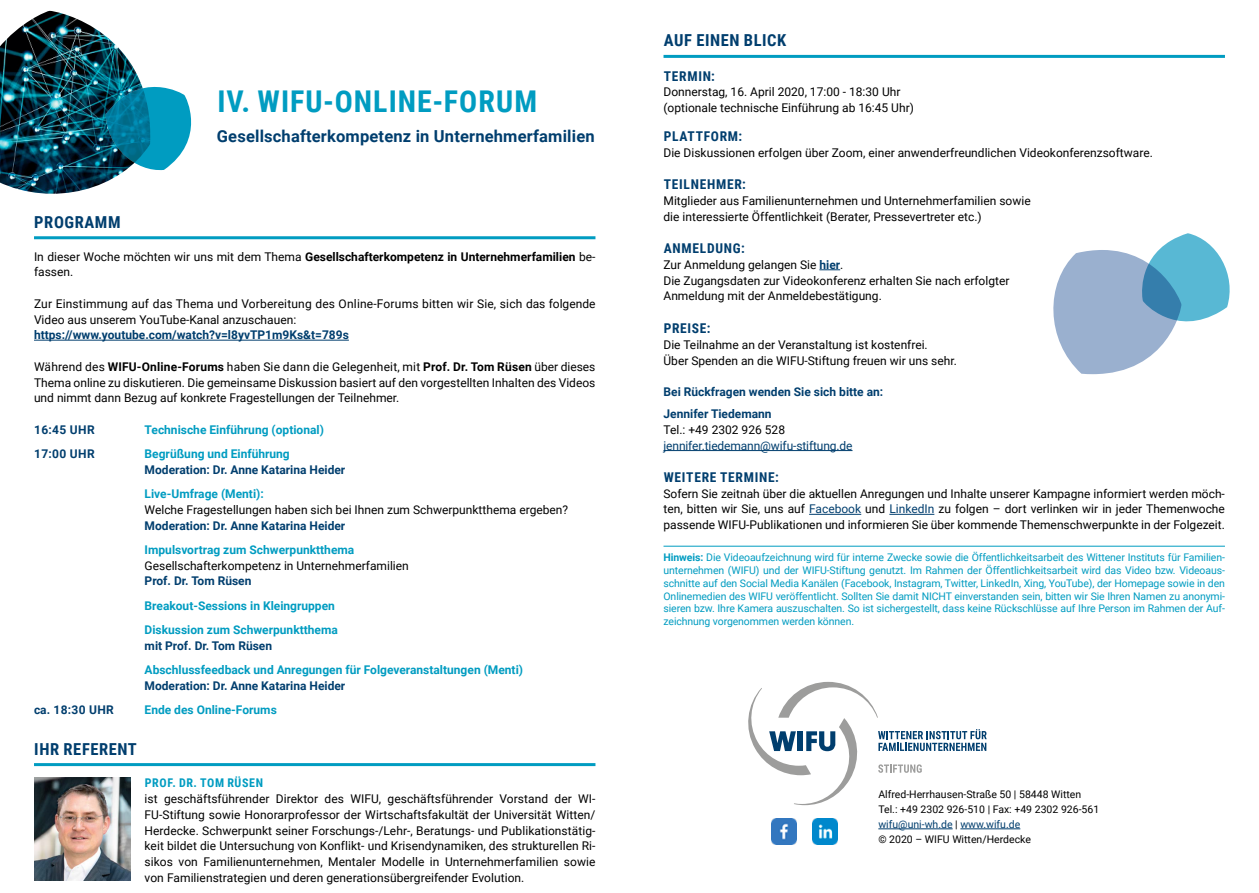
<style>
.page{position:relative;width:1259px;height:893px;background:#fff}
.page>*{position:absolute;margin:0;border:0;box-sizing:border-box;transform-origin:0 0}
.t1{font:700 30px "Roboto Condensed";letter-spacing:.035em;color:#009cc1}
.t2{font:700 16.5px "Roboto";letter-spacing:.01em;color:#003e6e}
.t3{font:700 16.5px "Roboto Condensed";letter-spacing:.035em;color:#003e6e}
.t4{font:700 13.5px "Roboto Condensed";letter-spacing:.055em;color:#003e6e}
.t5{font:12px/15.8px "Roboto";color:#000}
.t6{font:700 12px/21.8px "Roboto";color:#003e6e}
.t7{font:700 12px/24.3px "Roboto";color:#009cc1}
.t8{font:12px "Roboto";letter-spacing:-.01em;color:#003e6e}
.t9{font:700 12px "Roboto Condensed";letter-spacing:.055em;color:#009cc1}
.t10{font:10.5px/12.8px "Roboto";letter-spacing:-.01em;color:#009cc1;text-align:justify}
.t11{font:10.5px/15px "Roboto";color:#000}
.s1{font-weight:700}
.s2{font-weight:700;color:#003e6e}
.s3{color:#003e6e}
</style>
<div class="page">
<img style="left:0;top:11px;width:134px;height:183px">
<svg style="left:106px;top:69px;width:86px;height:103px"></svg>
<hr style="left:34px;top:236px;width:561px;height:3px;background:#009cc1">
<hr style="left:34px;top:340px;width:315px;height:1px;background:#003e6e">
<hr style="left:34px;top:763px;width:561px;height:3px;background:#009cc1">
<svg style="left:1053px;top:233px;width:177px;height:141px"></svg>
<hr style="left:663px;top:55px;width:562px;height:3px;background:#009cc1">
<svg style="left:819px;top:269px;width:21px;height:1px"></svg>
<hr style="left:663px;top:450px;width:189px;height:1px;background:#003e6e">
<hr style="left:809px;top:514px;width:52px;height:1px;background:#003e6e">
<hr style="left:889px;top:514px;width:45px;height:1px;background:#003e6e">
<hr style="left:663px;top:546px;width:562px;height:1px;background:#009cc1">
<svg style="left:748px;top:682px;width:238px;height:123px"></svg>
<hr style="left:878px;top:829px;width:74px;height:1px;background:#003e6e">
<hr style="left:960px;top:829px;width:60px;height:1px;background:#003e6e">
<img style="left:34px;top:778px;width:96px;height:103px">
<img style="left:771px;top:819px;width:26px;height:25px">
<img style="left:812px;top:819px;width:25px;height:25px">
<h1 class="t1" style="left:217px;top:80px;width:321px">IV. WIFU-ONLINE-FORUM</h1>
<h2 class="t2" style="left:217px;top:124px;width:379px">Gesellschafterkompetenz in Unternehmerfamilien</h2>
<h2 class="t3" style="left:34px;top:210px;width:88px">PROGRAMM</h2>
<p class="t5" style="left:34px;top:248px;width:563px">In dieser Woche möchten wir uns mit dem Thema <span class="s1">Gesellschafterkompetenz in Unternehmerfamilien</span> be&shy;fassen.</p>
<p class="t5" style="left:34px;top:295px;width:563px">Zur Einstimmung auf das Thema und Vorbereitung des Online-Forums bitten wir Sie, sich das folgende<br>Video aus unserem YouTube-Kanal anzuschauen:</p>
<p class="t6" style="left:34px;top:324px;width:316px">https://www.youtube.com/watch?v=l8yvTP1m9Ks&amp;t=789s</p>
<p class="t5" style="left:34px;top:358px;width:563px;text-align:justify">Während des <span class="s1">WIFU-Online-Forums</span> haben Sie dann die Gelegenheit, mit <span class="s1">Prof. Dr. Tom Rüsen</span> über dieses Thema online zu diskutieren. Die gemeinsame Diskussion basiert auf den vorgestellten Inhalten des Videos und nimmt dann Bezug auf konkrete Fragestellungen der Teilnehmer.</p>
<p class="t6" style="left:34px;top:418px;width:62px">16:45 UHR</p>
<p class="t7" style="left:145px;top:417px;width:181px">Technische Einführung (optional)</p>
<p class="t6" style="left:34px;top:442px;width:62px">17:00 UHR</p>
<p class="t7" style="left:145px;top:441px;width:147px">Begrüßung und Einführung</p>
<p class="t6" style="left:145px;top:458px;width:202px">Moderation: Dr. Anne Katarina Heider</p>
<p class="t7" style="left:145px;top:481px;width:121px">Live-Umfrage (Menti):</p>
<p class="t5" style="left:145px;top:501px;width:425px">Welche Fragestellungen haben sich bei Ihnen zum Schwerpunktthema ergeben?</p>
<p class="t6" style="left:145px;top:514px;width:202px">Moderation: Dr. Anne Katarina Heider</p>
<p class="t7" style="left:145px;top:537px;width:211px">Impulsvortrag zum Schwerpunktthema</p>
<p class="t5" style="left:145px;top:557px;width:266px">Gesellschafterkompetenz in Unternehmerfamilien</p>
<p class="t6" style="left:145px;top:570px;width:108px">Prof. Dr. Tom Rüsen</p>
<p class="t7" style="left:145px;top:593px;width:195px">Breakout-Sessions in Kleingruppen<br>Diskussion zum Schwerpunktthema</p>
<p class="t6" style="left:145px;top:634px;width:129px">mit Prof. Dr. Tom Rüsen</p>
<p class="t7" style="left:145px;top:657px;width:380px">Abschlussfeedback und Anregungen für Folgeveranstaltungen (Menti)</p>
<p class="t6" style="left:145px;top:674px;width:202px">Moderation: Dr. Anne Katarina Heider</p>
<p class="t6" style="left:34px;top:698px;width:81px">ca. 18:30 UHR</p>
<p class="t7" style="left:145px;top:697px;width:134px">Ende des Online-Forums</p>
<h2 class="t3" style="left:34px;top:737px;width:104px">IHR REFERENT</h2>
<p class="t9" style="left:145px;top:775px;width:120px">PROF. DR. TOM RÜSEN</p>
<p class="t5" style="left:145px;top:790px;width:452px;text-align:justify">ist geschäftsführender Direktor des WIFU, geschäftsführender Vorstand der WI-FU-Stiftung sowie Honorarprofessor der Wirtschaftsfakultät der Universität Witten/ Herdecke. Schwerpunkt seiner Forschungs-/Lehr-, Beratungs- und Publikationstätig&shy;keit bildet die Untersuchung von Konflikt- und Krisendynamiken, des strukturellen Ri&shy;sikos von Familienunternehmen, Mentaler Modelle in Unternehmerfamilien sowie von Familienstrategien und deren generationsübergreifender Evolution.</p>
<h2 class="t3" style="left:664px;top:29px;width:124px">AUF EINEN BLICK</h2>
<p class="t4" style="left:664px;top:66px;width:53px">TERMIN:</p>
<p class="t5" style="left:663px;top:84px;width:252px">Donnerstag, 16. April 2020, 17:00 - 18:30 Uhr (optionale technische Einführung ab 16:45 Uhr)</p>
<p class="t4" style="left:664px;top:127px;width:80px">PLATTFORM:</p>
<p class="t5" style="left:663px;top:145px;width:491px">Die Diskussionen erfolgen über Zoom, einer anwenderfreundlichen Videokonferenzsoftware.</p>
<p class="t4" style="left:664px;top:175px;width:84px">TEILNEHMER:</p>
<p class="t5" style="left:663px;top:193px;width:369px">Mitglieder aus Familienunternehmen und Unternehmerfamilien sowie die interessierte Öffentlichkeit (Berater, Pressevertreter etc.)</p>
<p class="t4" style="left:664px;top:239px;width:83px">ANMELDUNG:</p>
<p class="t5" style="left:663px;top:256px;width:347px">Zur Anmeldung gelangen Sie <span class="s2">hier</span>.<br>Die Zugangsdaten zur Videokonferenz erhalten Sie nach erfolgter<br>Anmeldung mit der Anmeldebestätigung.</p>
<p class="t4" style="left:664px;top:319px;width:48px">PREISE:</p>
<p class="t5" style="left:663px;top:337px;width:295px">Die Teilnahme an der Veranstaltung ist kostenfrei.<br>Über Spenden an die WIFU-Stiftung freuen wir uns sehr.</p>
<p class="t6" style="left:663px;top:381px;width:221px">Bei Rückfragen wenden Sie sich bitte an:<br>Jennifer Tiedemann</p>
<p class="t5" style="left:663px;top:421px;width:123px">Tel.: +49 2302 926 528</p>
<p class="t8" style="left:663px;top:437px;width:190px">jennifer.tiedemann@wifu-stiftung.de</p>
<p class="t4" style="left:664px;top:468px;width:117px">WEITERE TERMINE:</p>
<p class="t5" style="left:663px;top:485px;width:563px;text-align:justify">Sofern Sie zeitnah über die aktuellen Anregungen und Inhalte unserer Kampagne informiert werden möch&shy;ten, bitten wir Sie, uns auf <span class="s3">Facebook</span> und <span class="s3">LinkedIn</span> zu folgen – dort verlinken wir in jeder Themenwoche passende WIFU-Publikationen und informieren Sie über kommende Themenschwerpunkte in der Folgezeit.</p>
<p class="t10" style="left:663px;top:551px;width:563px"><span class="s1">Hinweis:</span> Die Videoaufzeichnung wird für interne Zwecke sowie die Öffentlichkeitsarbeit des Wittener Instituts für Familien&shy;unternehmen (WIFU) und der WIFU-Stiftung genutzt. Im Rahmen der Öffentlichkeitsarbeit wird das Video bzw. Videoaus&shy;schnitte auf den Social Media Kanälen (Facebook, Instagram, Twitter, LinkedIn, Xing, YouTube), der Homepage sowie in den Onlinemedien des WIFU veröffentlicht. Sollten Sie damit NICHT einverstanden sein, bitten wir Sie Ihren Namen zu anonymi&shy;sieren bzw. Ihre Kamera auszuschalten. So ist sichergestellt, dass keine Rückschlüsse auf Ihre Person im Rahmen der Auf&shy;zeichnung vorgenommen werden können.</p>
<p class="t11" style="left:878px;top:786px;width:222px">Alfred-Herrhausen-Straße 50 | 58448 Witten Tel.: +49 2302 926-510 | Fax: +49 2302 926-561 <span class="s3">wifu@uni-wh.de</span> | <span class="s3">www.wifu.de<br></span>© 2020 – WIFU Witten/Herdecke</p>
</div>
